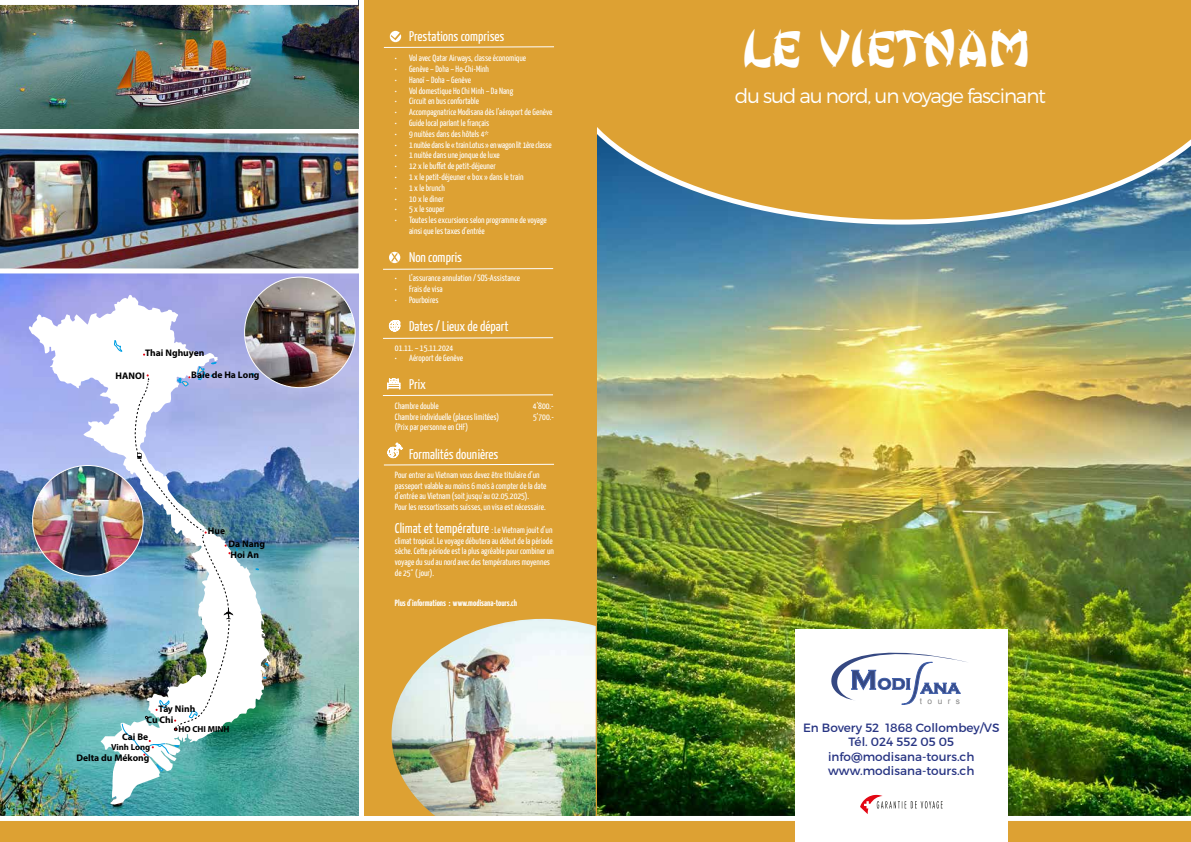
<style>
.page{position:relative;width:1191px;height:842px;background:#fff}
.page>*{position:absolute;margin:0;border:0;box-sizing:border-box;transform-origin:0 0}
.t1{font:48px "Ginko";color:#fff}
.t2{font:300 20px "Montserrat";letter-spacing:-.06em;color:#fff}
.t3{font:14px "Yanone Kaffeesatz";color:#fff}
.t4{font:12px/14.4px "Montserrat";color:#283583;text-align:center}
.t5{font:700 9.6px/16.9px "Myriad Pro";color:#000}
.t6{font:9px/10.8px "Yanone Kaffeesatz";color:#fff}
.t7{font:9px "Yanone Kaffeesatz";letter-spacing:-.02em;color:#fff}
.t8{font:700 9px "Yanone Kaffeesatz";color:#fff}
.t9{font:700 8.7px "Myriad Pro";color:#000}
.t10{font:8.3px "Arial";letter-spacing:.65em;color:#878787}
.s1{font-size:9px}
</style>
<div class="page">
<img style="left:0;top:273px;width:358px;height:522px">
<img style="left:596px;top:225px;width:595px;height:570px">
<svg style="left:596px;top:0;width:595px;height:225px;background:#cd9f44"></svg>
<div style="left:795px;top:630px;width:212px;height:212px;background:#fff"></div>
<svg style="left:831px;top:652px;width:135px;height:52px"></svg>
<svg style="left:0;top:795px;width:1191px;height:47px"></svg>
<svg style="left:364px;top:0;width:232px;height:816px;background:#d8a94f"></svg>
<svg style="left:391px;top:735px;width:2px;height:14px"></svg>
<svg style="left:383px;top:31px;width:172px;height:17px;background:#dfa844"></svg>
<svg style="left:382px;top:320px;width:172px;height:19px;background:#dfa844"></svg>
<svg style="left:382px;top:378px;width:172px;height:18px;background:#dfa945"></svg>
<svg style="left:382px;top:252px;width:172px;height:18px;background:#dfa843"></svg>
<svg style="left:383px;top:442px;width:172px;height:24px;background:#dfa741"></svg>
<img style="left:0;top:128px;width:359px;height:141px">
<img style="left:28px;top:294px;width:242px;height:511px">
<img style="left:156px;top:362px;width:112px;height:410px">
<img style="left:114px;top:340px;width:123px;height:417px">
<img style="left:33px;top:465px;width:110px;height:111px;border-radius:55px">
<img style="left:244px;top:277px;width:111px;height:111px;border-radius:55px">
<img style="left:0;top:5px;width:358px;height:123px">
<p class="t5" style="left:145px;top:344px;width:61px">Thai Nghuyen</p>
<p class="t5" style="left:116px;top:367px;width:31px">HANOI</p>
<p class="t5" style="left:191px;top:366px;width:70px">Baie de Ha Long</p>
<p class="t5" style="left:208px;top:522px;width:19px">Hue</p>
<p class="t5" style="left:228px;top:538px;width:38px;line-height:11px">Da Nang<br>Hoi An</p>
<p class="t5" style="left:158px;top:700px;width:38px">Tây Ninh</p>
<p class="t5" style="left:122px;top:711px;width:53px;text-indent:24px">Cu Chi<br>Cai Be</p>
<p class="t5" style="left:76px;top:749px;width:75px">Delta du Mékong</p>
<p class="t9" style="left:178px;top:723px;width:53px">HO CHI MINH</p>
<p class="t9" style="left:111px;top:741px;width:41px">Vinh Long</p>
<h3 class="t3" style="left:409px;top:27px;width:97px">Prestations comprises</h3>
<p class="t6" style="left:395px;top:52px;width:133px">• Vol avec Qatar Airways, classe économique</p>
<p class="t6" style="left:395px;top:63px;width:96px">• Genève – Doha – Ho-Chi-Minh</p>
<p class="t6" style="left:395px;top:74px;width:78px">• Hanoï – Doha – Genève</p>
<p class="t6" style="left:395px;top:85px;width:120px">• Vol domestique Ho Chi Minh – Da Nang</p>
<p class="t6" style="left:395px;top:95px;width:86px">• Circuit en bus confortable</p>
<p class="t6" style="left:395px;top:106px;width:159px">• Accompagnatrice Modisana dès l’aéroport de Genève</p>
<p class="t6" style="left:395px;top:117px;width:96px">• Guide local parlant le français</p>
<p class="t6" style="left:395px;top:128px;width:95px">• 9 nuitées dans des hôtels 4*</p>
<p class="t7" style="left:395px;top:138px;width:158px">• 1 nuitée dans le « train Lotus » en wagon lit 1ère classe</p>
<p class="t6" style="left:395px;top:149px;width:106px">• 1 nuitée dans une jonque de luxe</p>
<p class="t6" style="left:395px;top:160px;width:102px">• 12 x le buffet de petit-déjeuner</p>
<p class="t6" style="left:395px;top:171px;width:130px">• 1 x le petit-déjeuner « box » dans le train</p>
<p class="t6" style="left:395px;top:182px;width:51px">• 1 x le brunch</p>
<p class="t6" style="left:395px;top:193px;width:50px">• 10 x le diner</p>
<p class="t6" style="left:395px;top:203px;width:51px">• 5 x le souper</p>
<p class="t6" style="left:409px;top:214px;width:139px;text-indent:-14px">• Toutes les excursions selon programme de voyage ainsi que les taxes d’entrée</p>
<h3 class="t3" style="left:409px;top:247px;width:54px">Non compris</h3>
<p class="t6" style="left:395px;top:272px;width:127px">• L’assurance annulation / SOS-Assistance</p>
<p class="t6" style="left:395px;top:283px;width:49px">• Frais de visa</p>
<p class="t6" style="left:395px;top:294px;width:45px">• Pourboires</p>
<h3 class="t3" style="left:409px;top:316px;width:101px">Dates / Lieux de départ</h3>
<p class="t6" style="left:395px;top:341px;width:60px">01.11. – 15.11.2024</p>
<p class="t6" style="left:395px;top:352px;width:70px">• Aéroport de Genève</p>
<h3 class="t3" style="left:409px;top:375px;width:18px">Prix</h3>
<p class="t6" style="left:395px;top:400px;width:45px">Chambre double</p>
<p class="t6" style="left:533px;top:400px;width:22px">4’800.-</p>
<p class="t6" style="left:395px;top:411px;width:106px">Chambre individuelle (places limitées)</p>
<p class="t6" style="left:533px;top:411px;width:22px">5’700.-</p>
<p class="t6" style="left:395px;top:421px;width:75px">(Prix par personne en CHF)</p>
<h3 class="t3" style="left:409px;top:444px;width:91px">Formalités dounières</h3>
<p class="t6" style="left:395px;top:469px;width:153px">Pour entrer au Vietnam vous devez être titulaire d’un passeport valable au moins 6 mois à compter de la date d’entrée au Vietnam (soit jusqu’au 02.05.2025).<br>Pour les ressortissants suisses, un visa est nécessaire.</p>
<h3 class="t3" style="left:395px;top:518px;width:159px">Climat et température <span class="s1">: Le Vietnam jouit d’un</span></h3>
<p class="t6" style="left:395px;top:534px;width:161px">climat tropical. Le voyage débutera au début de la période sèche. Cette période est la plus agréable pour combiner un voyage du sud au nord avec des températures moyennes de 25° ( jour).</p>
<p class="t8" style="left:395px;top:596px;width:124px">Plus d’informations : www.modisana-tours.ch</p>
<h1 class="t1" style="left:741px;top:18px;width:291px">LE VIETNAM</h1>
<h2 class="t2" style="left:735px;top:83px;width:313px">du sud au nord, un voyage fascinant</h2>
<p class="t10" style="left:920px;top:696px;width:42px">tours</p>
<h3 class="t4" style="left:803px;top:720px;width:198px">En Bovery 52 1868 Collombey/VS<br>Tél. 024 552 05 05 info@modisana-tours.ch www.modisana-tours.ch</h3>
</div>
